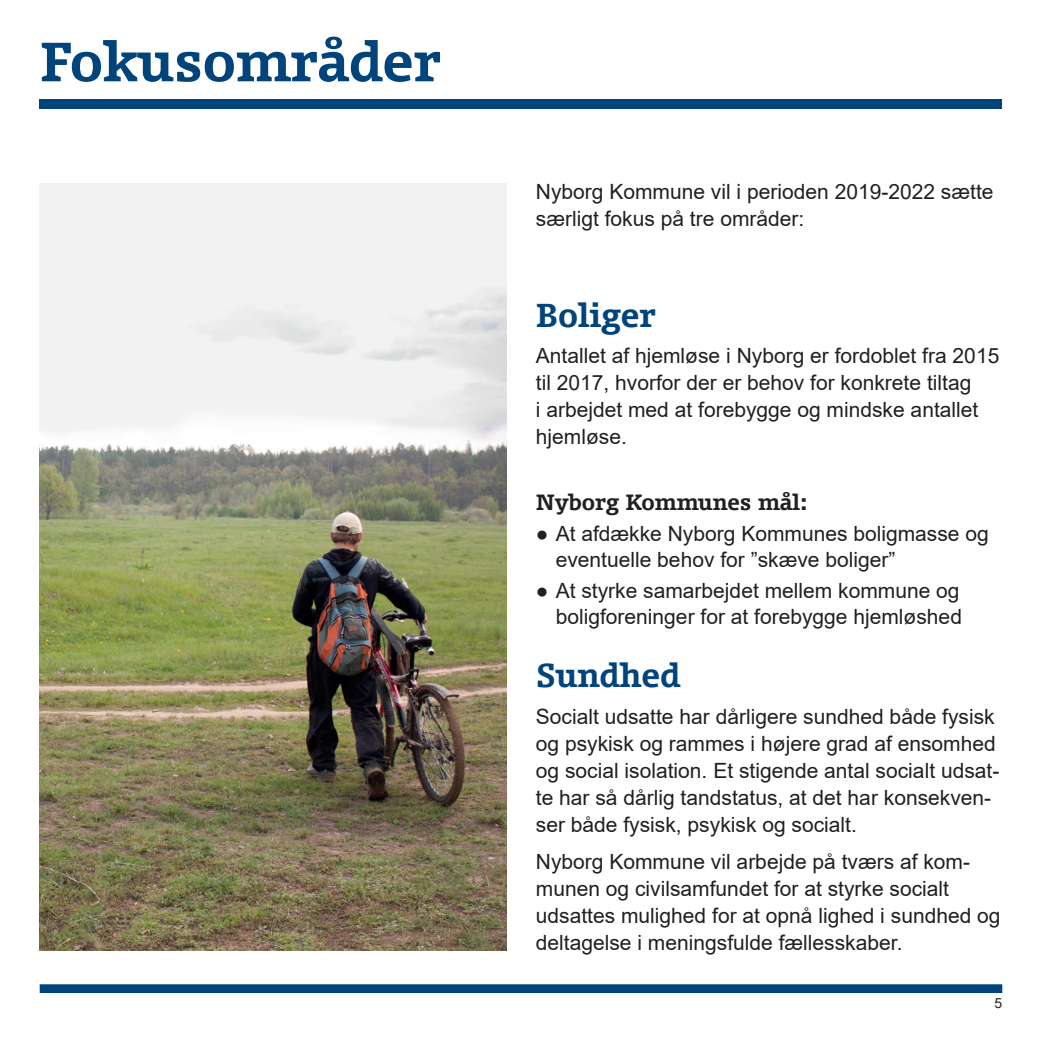
<style>
.page{position:relative;width:1042px;height:1042px;background:#fff}
.page>*{position:absolute;margin:0;border:0;box-sizing:border-box;transform-origin:0 0}
.t1{font:700 52.5px "Olsen";color:#00447b}
.t2{font:700 31.5px "Olsen";color:#00447b}
.t3{font:21px/26.9px "Arial";color:#231f20}
.t4{font:700 21px "Olsen";color:#231f20}
.t5{font:14px "Arial";color:#231f20}
</style>
<div class="page">
<div style="left:40px;top:984px;width:962px;height:9px;background:#00447b"></div>
<div style="left:40px;top:99px;width:962px;height:10px;background:#00447b"></div>
<img style="left:40px;top:184px;width:466px;height:766px">
<h1 class="t1" style="left:40px;top:27px;width:403px">Fokusområder</h1>
<p class="t3" style="left:536px;top:178px;width:459px">Nyborg Kommune vil i perioden 2019-2022 sætte særligt fokus på tre områder:</p>
<h2 class="t2" style="left:536px;top:294px;width:122px">Boliger</h2>
<p class="t3" style="left:536px;top:342px;width:465px">Antallet af hjemløse i Nyborg er fordoblet fra 2015 til 2017, hvorfor der er behov for konkrete tiltag<br>i arbejdet med at forebygge og mindske antallet hjemløse.</p>
<p class="t4" style="left:536px;top:488px;width:273px">Nyborg Kommunes mål:</p>
<p class="t3" style="left:556px;top:520px;width:434px;line-height:25.9px;text-indent:-20px">● At afdække Nyborg Kommunes boligmasse og eventuelle behov for ”skæve boliger”</p>
<p class="t3" style="left:536px;top:577px;width:428px;line-height:25.9px;text-align:right">● At styrke samarbejdet mellem kommune og boligforeninger for at forebygge hjemløshed</p>
<h2 class="t2" style="left:536px;top:655px;width:146px">Sundhed</h2>
<p class="t3" style="left:536px;top:703px;width:465px">Socialt udsatte har dårligere sundhed både fysisk og psykisk og rammes i højere grad af ensomhed og social isolation. Et stigende antal socialt udsat&shy;te har så dårlig tandstatus, at det har konsekven&shy;ser både fysisk, psykisk og socialt.</p>
<p class="t3" style="left:536px;top:848px;width:466px">Nyborg Kommune vil arbejde på tværs af kom&shy;munen og civilsamfundet for at styrke socialt udsattes mulighed for at opnå lighed i sundhed og deltagelse i meningsfulde fællesskaber.</p>
<p class="t5" style="left:994px;top:993px;width:9px">5</p>
</div>
